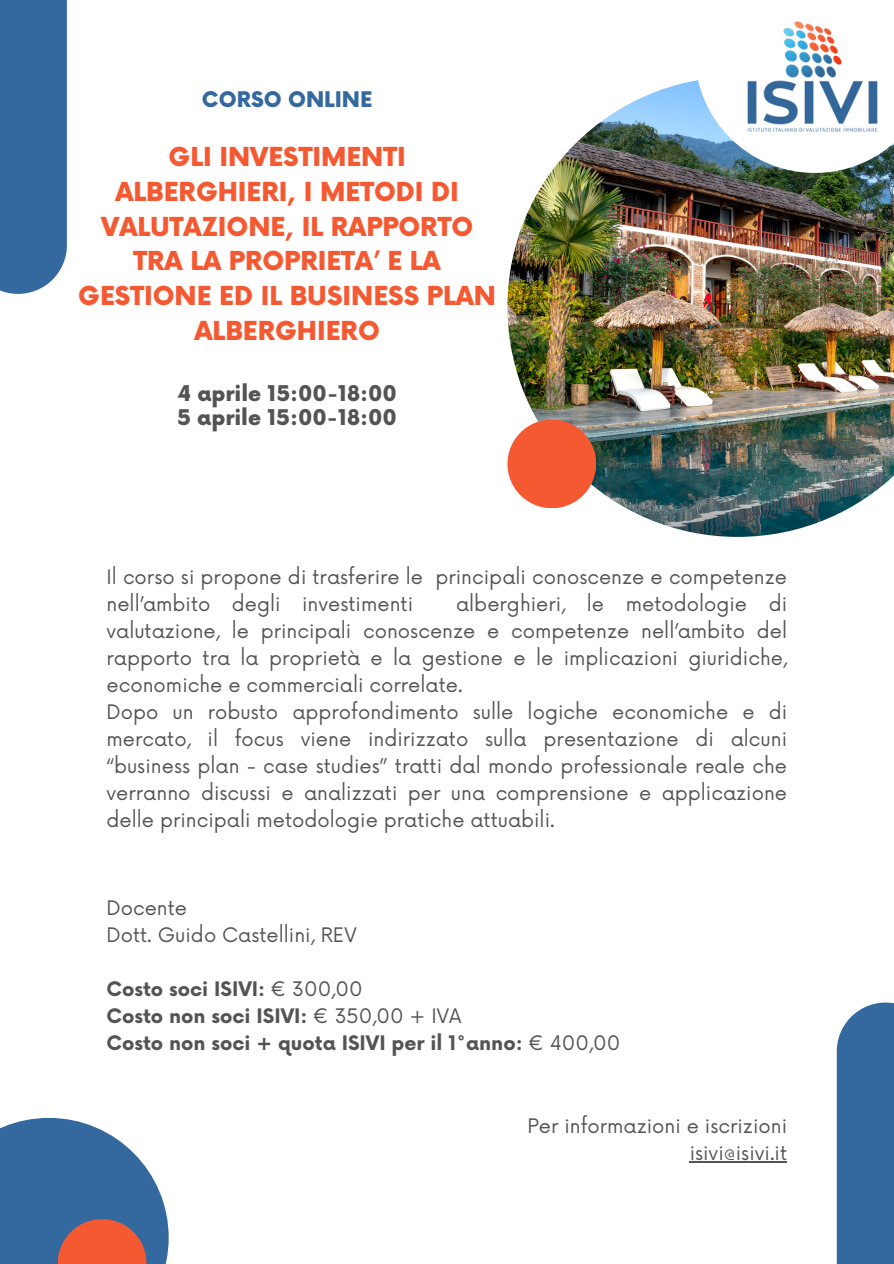
<style>
.page{position:relative;width:894px;height:1264px;background:#fff}
.page>*{position:absolute;margin:0;border:0;box-sizing:border-box;transform-origin:0 0}
.t1{font:900 25.5px/34.8px "Now";color:#f45932;text-align:center}
.t2{font:900 21.15px/23.7px "Now";color:#545454}
.t3{font:900 21px "Now";color:#3469a0}
.t4{font:19.5px/27px "Now";color:#545454;text-align:justify}
.t5{font:700 19.5px "Now";color:#545454}
.s1{font-weight:400}
</style>
<div class="page">
<img style="left:507px;top:81px;width:386px;height:456px">
<div style="left:507px;top:419px;width:89px;height:89px;background:#f45932;border-radius:50%"></div>
<svg style="left:694px;top:80px;width:199px;height:93px"></svg>
<img style="left:730px;top:21px;width:163px;height:116px">
<div style="left:0;top:0;width:67px;height:294px;background:#3469a0"></div>
<svg style="left:836px;top:1002px;width:57px;height:261px;background:#4374a7"></svg>
<svg style="left:0;top:1118px;width:169px;height:145px;fill:#3469a0"></svg>
<svg style="left:58px;top:1218px;width:88px;height:45px;background:#c75c4b"></svg>
<hr style="left:689px;top:1160px;width:98px;height:2px;background:#545454">
<p class="t3" style="left:202px;top:89px;width:172px">CORSO ONLINE</p>
<p class="t1" style="left:78px;top:141px;width:419px">GLI INVESTIMENTI<br>ALBERGHIERI, I METODI DI<br>VALUTAZIONE, IL RAPPORTO<br>TRA LA PROPRIETA’ E LA<br>GESTIONE ED IL BUSINESS PLAN<br>ALBERGHIERO</p>
<h3 class="t2" style="left:177px;top:383px;width:221px">4 aprile 15:00-18:00<br>5 aprile 15:00-18:00</h3>
<h2 class="t4" style="left:106px;top:564px;width:682px">Il corso si propone di trasferire le principali conoscenze e competenze nell’ambito degli investimenti</h2>
<h2 class="t4" style="left:106px;top:591px;width:682px;text-indent:349px">alberghieri, le metodologie di valutazione, le principali conoscenze e competenze nell’ambito del rapporto tra la proprietà e la gestione e le implicazioni giuridiche, economiche e commerciali correlate.</h2>
<h1 class="t4" style="left:106px;top:699px;width:682px">Dopo un robusto approfondimento sulle logiche economiche e di mercato, il focus viene indirizzato sulla presentazione di alcuni “business plan - case studies” tratti dal mondo professionale reale che verranno discussi e analizzati per una comprensione e applicazione delle principali metodologie pratiche attuabili.</h1>
<p class="t4" style="left:106px;top:895px;width:82px">Docente</p>
<p class="t4" style="left:106px;top:922px;width:251px">Dott. Guido Castellini, REV</p>
<p class="t5" style="left:106px;top:978px;width:257px">Costo soci ISIVI: <span class="s1">€ 300,00</span></p>
<p class="t5" style="left:106px;top:1005px;width:356px">Costo non soci ISIVI: <span class="s1">€ 350,00 + IVA</span></p>
<p class="t5" style="left:106px;top:1032px;width:515px">Costo non soci + quota ISIVI per il 1°anno: <span class="s1">€ 400,00</span></p>
<p class="t4" style="left:527px;top:1113px;width:261px">Per informazioni e iscrizioni</p>
<p class="t4" style="left:689px;top:1140px;width:99px">isivi@isivi.it</p>
</div>
